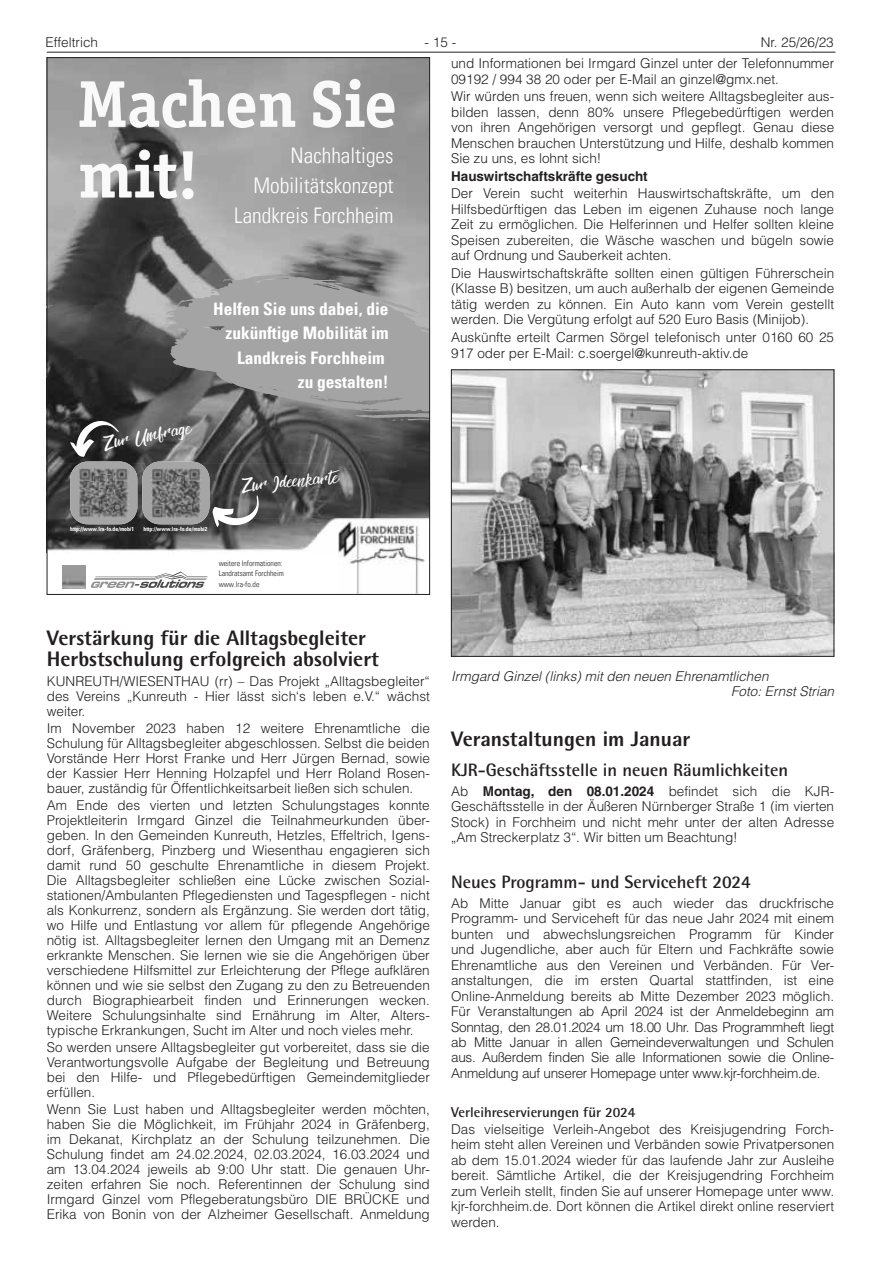
<style>
.page{position:relative;width:881px;height:1263px;background:#fff}
.page>*{position:absolute;margin:0;border:0;box-sizing:border-box;transform-origin:0 0}
.t1{font:66.3px "Officina Serif ITCTT Bold";color:#f9f9f9}
.t2{font:300 condensed 21.6px/30.2px "Univers LT";color:#fff;text-align:right}
.t3{font:800 21px/21px "Agfa Rotis Semisans";color:#231f20}
.t4{font:700 18px "Agfa Rotis Semisans";color:#231f20}
.t5{font:700 condensed 17.4px/24.2px "Univers LT";color:#fff;text-align:right}
.t6{font:15.45px "Rebel";color:#fff}
.t7{font:700 14.25px "Agfa Rotis Semisans";color:#231f20}
.t8{font:300 13.5px/15.5px "Helvetica LT";color:#231f20;text-align:justify}
.t9{font:italic 300 13.5px/15.5px "Helvetica LT";color:#231f20}
.t10{font:700 13.5px "Helvetica LT";color:#231f20}
.t11{font:300 condensed 7.65px/10.6px "Univers LT";color:#231f20}
.t12{font:700 condensed 5.85px "Univers LT";color:#fff}
.s1{font-weight:700}
</style>
<div class="page">
<hr style="left:47px;top:52px;width:788px;height:1px;background:#231f20">
<img style="left:453px;top:372px;width:378px;height:283px">
<div style="left:451px;top:370px;width:382px;height:287px;border:1px solid #231f20"></div>
<img style="left:49px;top:59px;width:268px;height:404px">
<img style="left:317px;top:59px;width:110px;height:216px">
<img style="left:49px;top:463px;width:21px;height:55px">
<img style="left:49px;top:518px;width:376px;height:71px">
<img style="left:62px;top:566px;width:23px;height:23px">
<img style="left:338px;top:527px;width:86px;height:66px">
<svg style="left:91px;top:572px;width:116px;height:16px"></svg>
<svg style="left:70px;top:275px;width:357px;height:252px"></svg>
<img style="left:79px;top:469px;width:49px;height:48px">
<img style="left:151px;top:469px;width:49px;height:48px">
<p class="t8" style="left:451px;top:31px;width:384px;line-height:21.3px;text-align:right">Nr. 25/26/23<br>und Informationen bei Irmgard Ginzel unter der Telefonnummer</p>
<p class="t8" style="left:451px;top:70px;width:384px;line-height:17.5px">09192 / 994 38 20 oder per E-Mail an ginzel@gmx.net.<br>Wir würden uns freuen, wenn sich weitere Alltagsbegleiter aus-</p>
<p class="t8" style="left:451px;top:104px;width:384px">bilden lassen, denn 80% unsere Pflegebedürftigen werden von ihren Angehörigen versorgt und gepflegt. Genau diese Menschen brauchen Unterstützung und Hilfe, deshalb kommen Sie zu uns, es lohnt sich!</p>
<p class="t10" style="left:451px;top:168px;width:198px">Hauswirtschaftskräfte gesucht</p>
<p class="t8" style="left:451px;top:186px;width:384px">Der Verein sucht weiterhin Hauswirtschaftskräfte, um den Hilfsbedürftigen das Leben im eigenen Zuhause noch lange Zeit zu ermöglichen. Die Helferinnen und Helfer sollten kleine Speisen zubereiten, die Wäsche waschen und bügeln sowie auf Ordnung und Sauberkeit achten.</p>
<p class="t8" style="left:451px;top:265px;width:384px">Die Hauswirtschaftskräfte sollten einen gültigen Führerschein (Klasse B) besitzen, um auch außerhalb der eigenen Gemeinde tätig werden zu können. Ein Auto kann vom Verein gestellt werden. Die Vergütung erfolgt auf 520 Euro Basis (Minijob).</p>
<p class="t8" style="left:451px;top:329px;width:384px">Auskünfte erteilt Carmen Sörgel telefonisch unter 0160 60 25<br>917 oder per E-Mail: c.soergel@kunreuth-aktiv.de</p>
<p class="t8" style="left:45px;top:34px;width:54px">Effeltrich</p>
<p class="t8" style="left:424px;top:34px;width:33px">- 15 -</p>
<h1 class="t1" style="left:78px;top:64px;width:320px">Machen Sie</h1>
<h1 class="t1" style="left:78px;top:134px;width:123px">mit!</h1>
<h2 class="t2" style="left:234px;top:140px;width:161px">Nachhaltiges<br>Mobilitätskonzept<br>Landkreis Forchheim</h2>
<p class="t5" style="left:213px;top:297px;width:177px">Helfen Sie uns dabei, die zukünftige Mobilität im<br>Landkreis Forchheim<br>zu gestalten!</p>
<p class="t6" style="left:102px;top:437px;width:90px;rotate:-10deg">Zur Umfrage</p>
<p class="t6" style="left:241px;top:479px;width:99px;rotate:-5deg">Zur Ideenkarte</p>
<p class="t12" style="left:70px;top:525px;width:65px">http://www.lra-fo.de/mobi1</p>
<p class="t12" style="left:143px;top:525px;width:65px">http://www.lra-fo.de/mobi2</p>
<p class="t11" style="left:218px;top:557px;width:67px">weitere Informationen:<br>Landratsamt Forchheim www.lra-fo.de</p>
<h3 class="t3" style="left:47px;top:627px;width:333px">Verstärkung für die Alltagsbegleiter<br>Herbstschulung erfolgreich absolviert</h3>
<p class="t8" style="left:47px;top:673px;width:384px;line-height:15px">KUNREUTH/WIESENTHAU (rr) – Das Projekt „Alltagsbegleiter“ des Vereins „Kunreuth - Hier lässt sich‘s leben e.V.“ wächst weiter.</p>
<p class="t8" style="left:47px;top:720px;width:384px;line-height:15px">Im November 2023 haben 12 weitere Ehrenamtliche die Schulung für Alltagsbegleiter abgeschlossen. Selbst die beiden Vorstände Herr Horst Franke und Herr Jürgen Bernad, sowie der Kassier Herr Henning Holzapfel und Herr Roland Rosen&shy;bauer, zuständig für Öffentlichkeitsarbeit ließen sich schulen.</p>
<p class="t8" style="left:47px;top:797px;width:384px;line-height:15px">Am Ende des vierten und letzten Schulungstages konnte Projektleiterin Irmgard Ginzel die Teilnahmeurkunden über&shy;geben. In den Gemeinden Kunreuth, Hetzles, Effeltrich, Igens&shy;dorf, Gräfenberg, Pinzberg und Wiesenthau engagieren sich damit rund 50 geschulte Ehrenamtliche in diesem Projekt.<br>Die Alltagsbegleiter schließen eine Lücke zwischen Sozial&shy;stationen/Ambulanten Pflegediensten und Tagespflegen - nicht als Konkurrenz, sondern als Ergänzung. Sie werden dort tätig, wo Hilfe und Entlastung vor allem für pflegende Angehörige nötig ist. Alltagsbegleiter lernen den Umgang mit an Demenz erkrankte Menschen. Sie lernen wie sie die Angehörigen über verschiedene Hilfsmittel zur Erleichterung der Pflege aufklären können und wie sie selbst den Zugang zu den zu Betreuenden durch Biographiearbeit finden und Erinnerungen wecken.<br>Weitere Schulungsinhalte sind Ernährung im Alter, Alters&shy;typische Erkrankungen, Sucht im Alter und noch vieles mehr.</p>
<p class="t8" style="left:47px;top:1040px;width:384px;line-height:15px">So werden unsere Alltagsbegleiter gut vorbereitet, dass sie die Verantwortungsvolle Aufgabe der Begleitung und Betreuung bei den Hilfe- und Pflegebedürftigen Gemeindemitglieder erfüllen.</p>
<p class="t8" style="left:47px;top:1102px;width:384px;line-height:15px">Wenn Sie Lust haben und Alltagsbegleiter werden möchten, haben Sie die Möglichkeit, im Frühjahr 2024 in Gräfenberg, im Dekanat, Kirchplatz an der Schulung teilzunehmen. Die Schulung findet am 24.02.2024, 02.03.2024, 16.03.2024 und am 13.04.2024 jeweils ab 9:00 Uhr statt. Die genauen Uhr&shy;zeiten erfahren Sie noch. Referentinnen der Schulung sind Irmgard Ginzel vom Pflegeberatungsbüro DIE BRÜCKE und Erika von Bonin von der Alzheimer Gesellschaft. Anmeldung</p>
<p class="t9" style="left:730px;top:668px;width:105px;text-indent:-280px">Irmgard Ginzel (links) mit den neuen Ehrenamtlichen<br>Foto: Ernst Strian</p>
<h3 class="t3" style="left:451px;top:728px;width:241px">Veranstaltungen im Januar</h3>
<h3 class="t4" style="left:451px;top:759px;width:338px">KJR-Geschäftsstelle in neuen Räumlichkeiten</h3>
<p class="t8" style="left:451px;top:783px;width:384px">Ab <span class="s1">Montag, den 08.01.2024</span> befindet sich die KJR-Geschäftsstelle in der Äußeren Nürnberger Straße 1 (im vierten Stock) in Forchheim und nicht mehr unter der alten Adresse „Am Streckerplatz 3“. Wir bitten um Beachtung!</p>
<h3 class="t4" style="left:451px;top:871px;width:301px">Neues Programm- und Serviceheft 2024</h3>
<p class="t8" style="left:451px;top:895px;width:384px">Ab Mitte Januar gibt es auch wieder das druckfrische Programm- und Serviceheft für das neue Jahr 2024 mit einem bunten und abwechslungsreichen Programm für Kinder und Jugendliche, aber auch für Eltern und Fachkräfte sowie Ehrenamtliche aus den Vereinen und Verbänden. Für Ver&shy;anstaltungen, die im ersten Quartal stattfinden, ist eine Online-Anmeldung bereits ab Mitte Dezember 2023 möglich.<br>Für Veranstaltungen ab April 2024 ist der Anmeldebeginn am Sonntag, den 28.01.2024 um 18.00 Uhr. Das Programmheft liegt ab Mitte Januar in allen Gemeindeverwaltungen und Schulen aus. Außerdem finden Sie alle Informationen sowie die Online-Anmeldung auf unserer Homepage unter www.kjr-forchheim.de.</p>
<p class="t7" style="left:451px;top:1104px;width:186px">Verleihreservierungen für 2024</p>
<p class="t8" style="left:451px;top:1121px;width:384px">Das vielseitige Verleih-Angebot des Kreisjugendring Forch&shy;heim steht allen Vereinen und Verbänden sowie Privatpersonen ab dem 15.01.2024 wieder für das laufende Jahr zur Ausleihe bereit. Sämtliche Artikel, die der Kreisjugendring Forchheim zum Verleih stellt, finden Sie auf unserer Homepage unter www. kjr-forchheim.de. Dort können die Artikel direkt online reserviert werden.</p>
</div>
